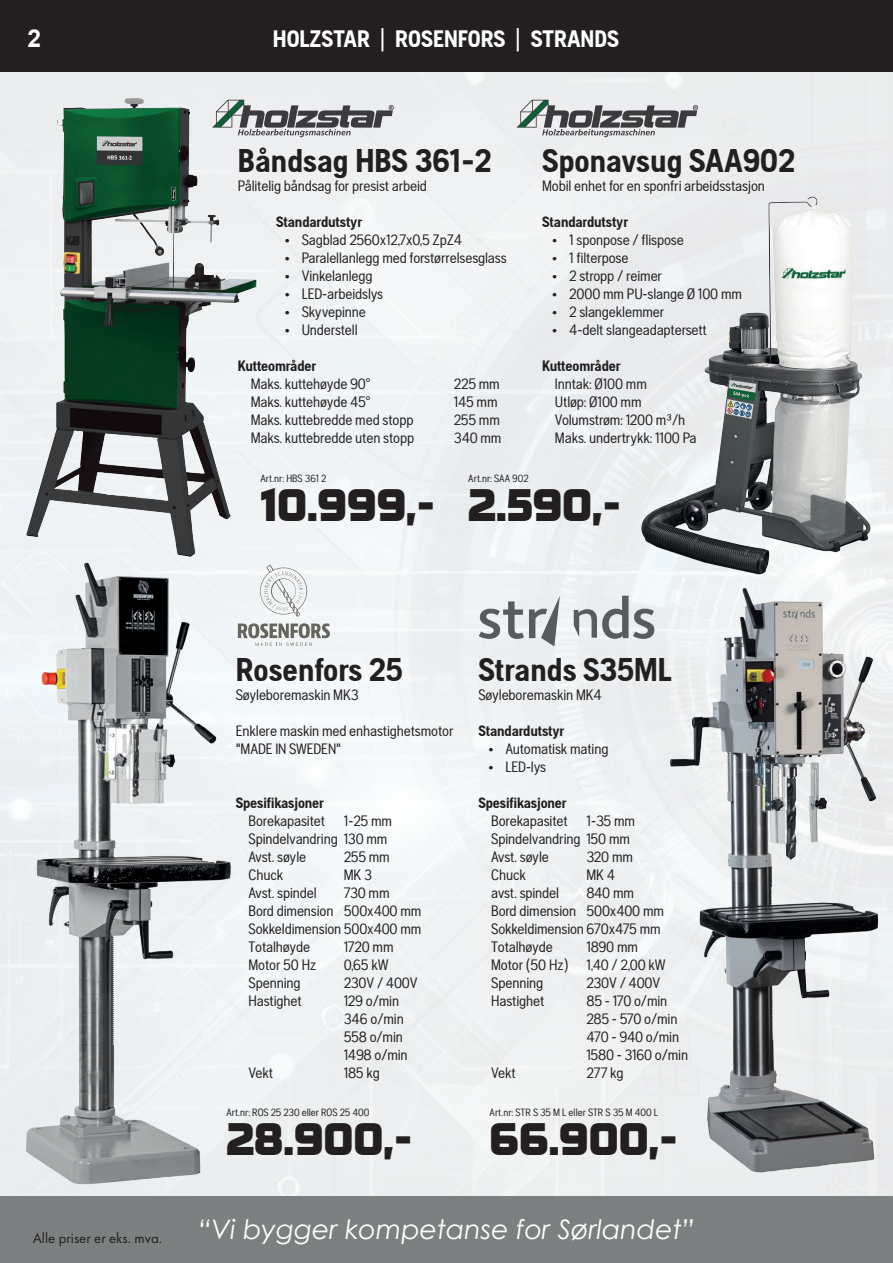
<style>
.page{position:relative;width:893px;height:1263px;background:#fff}
.page>*{position:absolute;margin:0;border:0;box-sizing:border-box;transform-origin:0 0}
.t1{font:900 43.95px "Hotel";color:#231f20}
.t2{font:700 32.7px "Husqvarna Gothic";color:#231f20}
.t3{font:italic 26.85px "Century Gothic";color:#fff}
.t4{font:700 24.6px "Arial";color:#fff}
.t5{font:700 23.7px "Husqvarna Gothic";color:#fff}
.t6{font:15px/18px "Husqvarna Gothic";letter-spacing:-.01em;color:#231f20}
.t7{font:700 15px "Husqvarna Gothic";letter-spacing:-.01em;color:#231f20}
.t8{font:14.85px "Futura PT";color:#231f20}
.t9{font:10.5px "Husqvarna Gothic";color:#231f20}
</style>
<div class="page">
<div style="left:0;top:30px;width:893px;height:1233px;background:#eef1f2"></div>
<hr style="left:892px;top:30px;width:1px;height:1233px;background:#fff">
<img style="left:27px;top:98px;width:229px;height:458px">
<img style="left:26px;top:562px;width:205px;height:622px">
<img style="left:641px;top:197px;width:230px;height:378px">
<svg style="left:212px;top:100px;width:182px;height:37px"></svg>
<svg style="left:257px;top:565px;width:50px;height:52px"></svg>
<svg style="left:238px;top:623px;width:92px;height:23px"></svg>
<svg style="left:516px;top:100px;width:182px;height:37px"></svg>
<svg style="left:479px;top:596px;width:81px;height:50px"></svg>
<svg style="left:574px;top:596px;width:80px;height:43px"></svg>
<img style="left:669px;top:588px;width:209px;height:585px">
<div style="left:0;top:1196px;width:893px;height:67px;background:#7d8081"></div>
<div style="left:0;top:0;width:893px;height:72px;background:#231f20"></div>
<h3 class="t4" style="left:27px;top:21px;width:15px">2</h3>
<h3 class="t5" style="left:273px;top:25px;width:348px">HOLZSTAR | ROSENFORS | STRANDS</h3>
<h2 class="t2" style="left:238px;top:142px;width:255px">Båndsag HBS 361-2</h2>
<p class="t6" style="left:238px;top:177px;width:191px">Pålitelig båndsag for presist arbeid</p>
<p class="t7" style="left:276px;top:213px;width:88px">Standardutstyr</p>
<p class="t6" style="left:285px;top:231px;width:179px">• Sagblad 2560x12,7x0,5 ZpZ4</p>
<p class="t6" style="left:285px;top:249px;width:223px">• Paralellanlegg med forstørrelsesglass</p>
<p class="t6" style="left:285px;top:267px;width:90px">• Vinkelanlegg</p>
<p class="t6" style="left:285px;top:285px;width:100px">• LED-arbeidslys</p>
<p class="t6" style="left:285px;top:303px;width:83px">• Skyvepinne</p>
<p class="t6" style="left:285px;top:321px;width:74px">• Understell</p>
<p class="t7" style="left:238px;top:357px;width:80px">Kutteområder</p>
<p class="t6" style="left:251px;top:375px;width:121px">Maks. kuttehøyde 90°</p>
<p class="t6" style="left:454px;top:375px;width:47px">225 mm</p>
<p class="t6" style="left:251px;top:393px;width:121px">Maks. kuttehøyde 45°</p>
<p class="t6" style="left:454px;top:393px;width:45px">145 mm</p>
<p class="t6" style="left:251px;top:411px;width:164px">Maks. kuttebredde med stopp</p>
<p class="t6" style="left:454px;top:411px;width:48px">255 mm</p>
<p class="t6" style="left:251px;top:429px;width:165px">Maks. kuttebredde uten stopp</p>
<p class="t6" style="left:454px;top:429px;width:49px">340 mm</p>
<p class="t9" style="left:260px;top:472px;width:67px">Art.nr: HBS 361 2</p>
<p class="t9" style="left:468px;top:472px;width:62px">Art.nr: SAA 902</p>
<h2 class="t2" style="left:542px;top:142px;width:255px">Sponavsug SAA902</h2>
<p class="t6" style="left:542px;top:177px;width:224px">Mobil enhet for en sponfri arbeidsstasjon</p>
<p class="t7" style="left:542px;top:213px;width:88px">Standardutstyr</p>
<p class="t6" style="left:552px;top:231px;width:133px">• 1 sponpose / flispose</p>
<p class="t6" style="left:552px;top:249px;width:78px">• 1 filterpose</p>
<p class="t6" style="left:552px;top:267px;width:111px">• 2 stropp / reimer</p>
<p class="t6" style="left:552px;top:285px;width:191px">• 2000 mm PU-slange Ø 100 mm</p>
<p class="t6" style="left:552px;top:303px;width:114px">• 2 slangeklemmer</p>
<p class="t6" style="left:552px;top:321px;width:156px">• 4-delt slangeadaptersett</p>
<p class="t7" style="left:542px;top:357px;width:80px">Kutteområder</p>
<p class="t6" style="left:555px;top:375px;width:143px">Inntak: Ø100 mm<br>Utløp: Ø100 mm<br>Volumstrøm: 1200 m³/h<br>Maks. undertrykk: 1100 Pa</p>
<h1 class="t1" style="left:260px;top:481px;width:362px">10.999,- 2.590,-</h1>
<p class="t8" style="left:33px;top:1229px;width:131px">Alle priser er eks. mva.</p>
<h2 class="t2" style="left:236px;top:650px;width:169px">Rosenfors 25</h2>
<p class="t6" style="left:236px;top:686px;width:124px">Søyleboremaskin MK3</p>
<p class="t6" style="left:236px;top:722px;width:219px">Enklere maskin med enhastighetsmotor "MADE IN SWEDEN"</p>
<p class="t7" style="left:236px;top:794px;width:90px">Spesifikasjoner</p>
<p class="t6" style="left:249px;top:812px;width:145px">Borekapasitet 1-25 mm<br>Spindelvandring 130 mm<br>Avst. søyle</p>
<p class="t6" style="left:344px;top:848px;width:48px">255 mm</p>
<p class="t6" style="left:249px;top:866px;width:36px">Chuck</p>
<p class="t6" style="left:344px;top:866px;width:30px">MK 3</p>
<p class="t6" style="left:249px;top:884px;width:70px">Avst. spindel</p>
<p class="t6" style="left:249px;top:884px;width:174px;text-indent:95px">730 mm<br>Bord dimension 500x400 mm<br>Sokkeldimension 500x400 mm<br>Totalhøyde</p>
<p class="t6" style="left:344px;top:938px;width:51px">1720 mm</p>
<p class="t6" style="left:249px;top:956px;width:70px">Motor 50 Hz</p>
<p class="t6" style="left:344px;top:956px;width:46px">0,65 kW</p>
<p class="t6" style="left:249px;top:974px;width:54px">Spenning</p>
<p class="t6" style="left:344px;top:974px;width:75px">230V / 400V</p>
<p class="t6" style="left:249px;top:992px;width:55px">Hastighet</p>
<p class="t6" style="left:344px;top:992px;width:65px">129 o/min<br>346 o/min<br>558 o/min<br>1498 o/min</p>
<p class="t6" style="left:249px;top:1064px;width:26px">Vekt</p>
<p class="t6" style="left:344px;top:1064px;width:38px">185 kg</p>
<p class="t9" style="left:226px;top:1106px;width:145px">Art.nr: ROS 25 230 eller ROS 25 400</p>
<h1 class="t1" style="left:226px;top:1115px;width:188px">28.900,-</h1>
<h2 class="t2" style="left:478px;top:650px;width:195px">Strands S35ML</h2>
<p class="t6" style="left:478px;top:686px;width:125px">Søyleboremaskin MK4</p>
<p class="t7" style="left:478px;top:722px;width:88px">Standardutstyr</p>
<p class="t6" style="left:488px;top:740px;width:122px">• Automatisk mating</p>
<p class="t6" style="left:488px;top:758px;width:59px">• LED-lys</p>
<p class="t7" style="left:478px;top:794px;width:90px">Spesifikasjoner</p>
<p class="t6" style="left:491px;top:812px;width:145px">Borekapasitet 1-35 mm<br>Spindelvandring 150 mm<br>Avst. søyle</p>
<p class="t6" style="left:586px;top:848px;width:48px">320 mm</p>
<p class="t6" style="left:491px;top:866px;width:36px">Chuck</p>
<p class="t6" style="left:586px;top:866px;width:30px">MK 4</p>
<p class="t6" style="left:491px;top:884px;width:69px">avst. spindel</p>
<p class="t6" style="left:491px;top:884px;width:174px;text-indent:95px">840 mm<br>Bord dimension 500x400 mm<br>Sokkeldimension 670x475 mm<br>Totalhøyde</p>
<p class="t6" style="left:491px;top:938px;width:176px;text-indent:95px">1890 mm<br>Motor (50 Hz) 1,40 / 2,00 kW<br>Spenning</p>
<p class="t6" style="left:586px;top:974px;width:75px">230V / 400V</p>
<p class="t6" style="left:491px;top:992px;width:55px">Hastighet</p>
<p class="t6" style="left:586px;top:992px;width:103px">85 - 170 o/min<br>285 - 570 o/min<br>470 - 940 o/min<br>1580 - 3160 o/min</p>
<p class="t6" style="left:491px;top:1064px;width:26px">Vekt</p>
<p class="t6" style="left:586px;top:1064px;width:39px">277 kg</p>
<p class="t9" style="left:490px;top:1106px;width:170px">Art.nr: STR S 35 M L eller STR S 35 M 400 L</p>
<h1 class="t1" style="left:490px;top:1115px;width:190px">66.900,-</h1>
<h3 class="t3" style="left:198px;top:1210px;width:498px">“Vi bygger kompetanse for Sørlandet”</h3>
</div>
